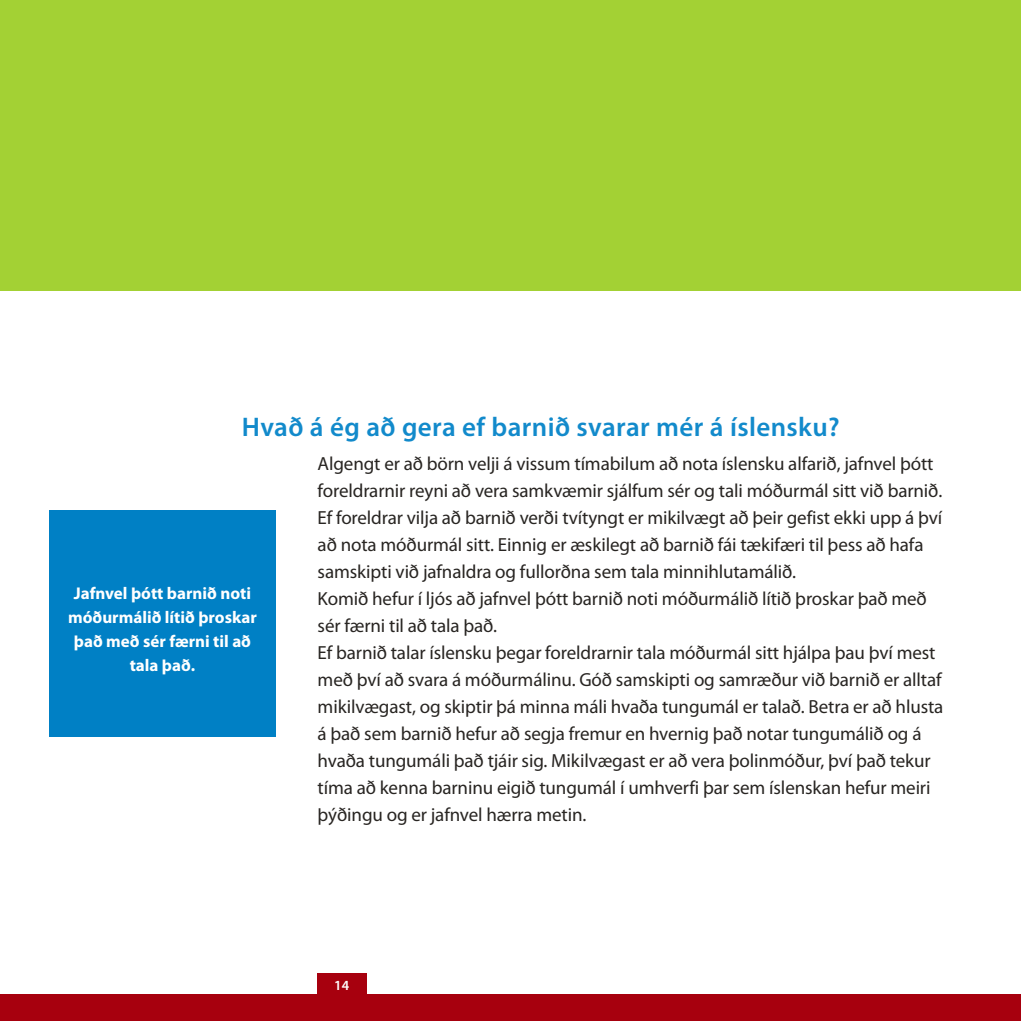
<style>
.page{position:relative;width:1021px;height:1021px;background:#fff}
.page>*{position:absolute;margin:0;border:0;box-sizing:border-box;transform-origin:0 0}
.t1{font:600 27px "Myriad Pro";letter-spacing:.015em;color:#128acb}
.t2{font:19px/27px "Myriad Pro";letter-spacing:-.005em;color:#282522}
.t3{font:700 17px/24px "Myriad Pro";color:#fff;text-align:center}
.t4{font:600 14px "Myriad Pro";color:#fff}
</style>
<div class="page">
<div style="left:49px;top:510px;width:227px;height:227px;background:#0080c5"></div>
<div style="left:0;top:0;width:1020px;height:291px;background:#a3d134"></div>
<div style="left:317px;top:973px;width:49px;height:46px;background:#a7000e"></div>
<div style="left:0;top:994px;width:1020px;height:26px;background:#a7000e"></div>
<h1 class="t1" style="left:242px;top:412px;width:599px">Hvað á ég að gera ef barnið svarar mér á íslensku?</h1>
<p class="t3" style="left:68px;top:581px;width:190px">Jafnvel þótt barnið noti móðurmálið lítið þroskar það með sér færni til að tala það.</p>
<p class="t2" style="left:317px;top:450px;width:627px">Algengt er að börn velji á vissum tímabilum að nota íslensku alfarið, jafnvel þótt foreldrarnir reyni að vera samkvæmir sjálfum sér og tali móðurmál sitt við barnið.<br>Ef foreldrar vilja að barnið verði tvítyngt er mikilvægt að þeir gefist ekki upp á því að nota móðurmál sitt. Einnig er æskilegt að barnið fái tækifæri til þess að hafa samskipti við jafnaldra og fullorðna sem tala minnihlutamálið.<br>Komið hefur í ljós að jafnvel þótt barnið noti móðurmálið lítið þroskar það með sér færni til að tala það.<br>Ef barnið talar íslensku þegar foreldrarnir tala móðurmál sitt hjálpa þau því mest með því að svara á móðurmálinu. Góð samskipti og samræður við barnið er alltaf mikilvægast, og skiptir þá minna máli hvaða tungumál er talað. Betra er að hlusta á það sem barnið hefur að segja fremur en hvernig það notar tungumálið og á hvaða tungumáli það tjáir sig. Mikilvægast er að vera þolinmóður, því það tekur tíma að kenna barninu eigið tungumál í umhverfi þar sem íslenskan hefur meiri þýðingu og er jafnvel hærra metin.</p>
<p class="t4" style="left:334px;top:977px;width:17px">14</p>
</div>
